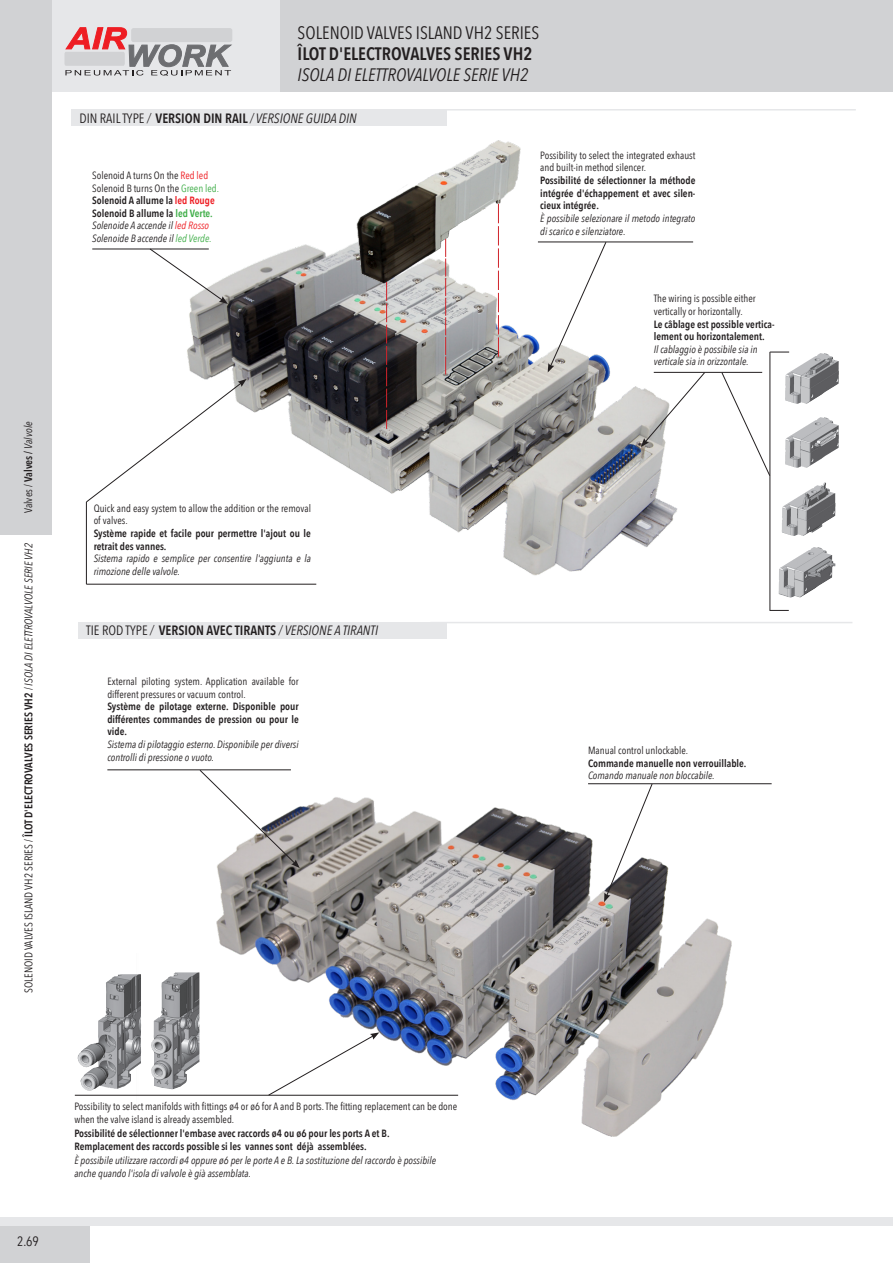
<style>
.page{position:relative;width:893px;height:1263px;background:#fff}
.page>*{position:absolute;margin:0;border:0;box-sizing:border-box;transform-origin:0 0}
.t1{font:18px "Avenir Next Condensed";color:#231f20}
.t2{font:italic 18px "Avenir Next Condensed";color:#231f20}
.t3{font:600 18px "Avenir Next Condensed";color:#231f20}
.t4{font:italic 13.5px "Avenir Next Condensed";color:#231f20}
.t5{font:13.5px "Avenir Next Condensed";color:#231f20}
.t6{font:11.1px "Avenir Next Condensed";color:#231f20}
.t7{font:10.95px "Avenir Next Condensed";color:#231f20}
.t8{font:italic 10.5px/12.6px "Avenir Next Condensed";color:#231f20}
.t9{font:10.5px/12.6px "Avenir Next Condensed";color:#231f20}
.t10{font:600 10.5px/12.6px "Avenir Next Condensed";color:#231f20}
.s1{font-weight:600}
.s2{font-style:italic}
.s3{font-style:normal}
.s4{font-weight:600;font-style:normal}
.s5{color:#ee1d23}
.s6{color:#40ae49}
</style>
<div class="page">
<div style="left:0;top:0;width:281px;height:92px;background:#e6e7e9"></div>
<svg style="left:64px;top:27px;width:168px;height:49px"></svg>
<div style="left:281px;top:0;width:612px;height:92px;background:#d1d2d4"></div>
<div style="left:0;top:0;width:51px;height:534px;background:#d1d2d4"></div>
<div style="left:0;top:1226px;width:89px;height:37px;background:#d1d2d4"></div>
<div style="left:0;top:1217px;width:893px;height:9px;background:#e6e7e9"></div>
<img style="left:173px;top:770px;width:599px;height:367px">
<img style="left:98px;top:241px;width:642px;height:344px">
<div style="left:71px;top:109px;width:375px;height:16px;background:#e6e7e9"></div>
<hr style="left:434px;top:109px;width:422px;height:2px;background:#e6e7e9">
<svg style="left:149px;top:248px;width:79px;height:56px"></svg>
<svg style="left:548px;top:243px;width:58px;height:130px"></svg>
<svg style="left:86px;top:379px;width:161px;height:123px"></svg>
<hr style="left:86px;top:584px;width:230px;height:1px;background:#231f20">
<hr style="left:538px;top:242px;width:155px;height:1px;background:#231f20">
<svg style="left:641px;top:372px;width:64px;height:75px"></svg>
<svg style="left:721px;top:372px;width:49px;height:104px"></svg>
<hr style="left:654px;top:372px;width:108px;height:1px;background:#231f20">
<hr style="left:92px;top:249px;width:117px;height:1px;background:#231f20">
<div style="left:77px;top:1009px;width:191px;height:150px;background:#fff"></div>
<img style="left:134px;top:953px;width:95px;height:142px">
<img style="left:78px;top:974px;width:46px;height:93px">
<img style="left:151px;top:972px;width:38px;height:117px">
<svg style="left:268px;top:1032px;width:111px;height:63px"></svg>
<hr style="left:75px;top:1095px;width:383px;height:1px;background:#231f20">
<svg style="left:199px;top:770px;width:101px;height:98px"></svg>
<hr style="left:107px;top:769px;width:184px;height:1px;background:#231f20">
<svg style="left:808px;top:353px;width:12px;height:8px"></svg>
<img style="left:806px;top:417px;width:14px;height:9px">
<img style="left:782px;top:483px;width:42px;height:50px">
<img style="left:790px;top:547px;width:24px;height:15px">
<svg style="left:771px;top:610px;width:18px;height:1px"></svg>
<hr style="left:770px;top:352px;width:1px;height:259px;background:#231f20">
<svg style="left:770px;top:352px;width:19px;height:1px"></svg>
<img style="left:356px;top:140px;width:165px;height:143px">
<hr style="left:86px;top:502px;width:1px;height:82px;background:#231f20">
<div style="left:78px;top:622px;width:368px;height:16px;background:#e6e7e9"></div>
<hr style="left:430px;top:622px;width:422px;height:1px;background:#e6e7e9">
<svg style="left:386px;top:282px;width:1px;height:147px"></svg>
<svg style="left:498px;top:204px;width:1px;height:153px"></svg>
<svg style="left:445px;top:239px;width:1px;height:135px"></svg>
<hr style="left:588px;top:783px;width:184px;height:1px;background:#231f20">
<svg style="left:604px;top:783px;width:49px;height:119px"></svg>
<p class="t7" style="left:19px;top:513px;width:93px;rotate:-90deg">Valves / <span class="s1">Valves /</span> <span class="s2">Valvole</span></p>
<p class="t6" style="left:19px;top:993px;width:451px;rotate:-90deg">SOLENOID VALVES ISLAND VH2 SERIES / <span class="s1">ÎLOT D'ELECTROVALVES SERIES VH2</span> / <span class="s2">ISOLA DI ELETTROVALVOLE SERIE VH2</span></p>
<p class="t1" style="left:298px;top:18px;width:243px">SOLENOID VALVES ISLAND VH2 SERIES</p>
<p class="t3" style="left:298px;top:38px;width:236px">ÎLOT D'ELECTROVALVES SERIES VH2</p>
<p class="t2" style="left:298px;top:64px;width:232px">ISOLA DI ELETTROVALVOLE SERIE VH2</p>
<p class="t4" style="left:79px;top:110px;width:279px"><span class="s3">DIN RAIL TYPE</span> / <span class="s4">VERSION DIN RAIL</span> / VERSIONE GUIDA DIN</p>
<p class="t9" style="left:92px;top:169px;width:117px">Solenoid A turns On the <span class="s5">Red led</span></p>
<p class="t9" style="left:92px;top:181px;width:128px">Solenoid B turns On the <span class="s6">Green led.</span></p>
<p class="t10" style="left:92px;top:194px;width:124px">Solenoid A allume la <span class="s5">led Rouge</span></p>
<p class="t10" style="left:92px;top:207px;width:122px">Solenoid B allume la <span class="s6">led Verte.</span></p>
<p class="t8" style="left:92px;top:219px;width:118px">Solenoide A accende il <span class="s5">led Rosso</span></p>
<p class="t8" style="left:92px;top:232px;width:121px">Solenoide B accende il <span class="s6">led Verde.</span></p>
<p class="t9" style="left:94px;top:501px;width:219px">Quick and easy system to allow the addition or the removal of valves.</p>
<p class="t10" style="left:94px;top:527px;width:219px">Système rapide et facile pour permettre l'ajout ou le retrait des vannes.</p>
<p class="t8" style="left:94px;top:552px;width:219px">Sistema rapido e semplice per consentire l'aggiunta e la rimozione delle valvole.</p>
<p class="t4" style="left:86px;top:622px;width:293px"><span class="s3">TIE ROD TYPE</span> / <span class="s4">VERSION AVEC TIRANTS</span> / VERSIONE A TIRANTI</p>
<p class="t9" style="left:107px;top:675px;width:193px">External piloting system. Application available for different pressures or vacuum control.</p>
<p class="t10" style="left:107px;top:700px;width:193px;text-align:justify">Système de pilotage externe. Disponible pour différentes commandes de pression ou pour le vide.</p>
<p class="t8" style="left:107px;top:738px;width:193px">Sistema di pilotaggio esterno. Disponibile per diversi controlli di pressione o vuoto.</p>
<p class="t9" style="left:540px;top:148px;width:157px">Possibility to select the integrated exhaust and built-in method silencer.</p>
<p class="t10" style="left:540px;top:174px;width:157px;text-align:justify">Possibilité de sélectionner la méthode intégrée d'échappement et avec silen&shy;cieux intégrée.</p>
<p class="t8" style="left:540px;top:212px;width:157px">È possibile selezionare il metodo integrato di scarico e silenziatore.</p>
<p class="t9" style="left:654px;top:292px;width:104px">The wiring is possible either vertically or horizontally.</p>
<p class="t10" style="left:654px;top:317px;width:122px">Le câblage est possible vertica&shy;lement ou horizontalement.</p>
<p class="t8" style="left:654px;top:343px;width:105px">Il cablaggio è possibile sia in verticale sia in orizzontale.</p>
<p class="t9" style="left:588px;top:744px;width:102px">Manual control unlockable.</p>
<p class="t10" style="left:588px;top:757px;width:160px">Commande manuelle non verrouillable.</p>
<p class="t8" style="left:588px;top:769px;width:128px">Comando manuale non bloccabile.</p>
<p class="t5" style="left:17px;top:1229px;width:23px">2.69</p>
<p class="t9" style="left:74px;top:1099px;width:384px;line-height:13.5px">Possibility to select manifolds with fittings ø4 or ø6 for A and B ports. The fitting replacement can be done when the valve island is already assembled.</p>
<p class="t10" style="left:74px;top:1126px;width:317px">Possibilité de sélectionner l'embase avec raccords ø4 ou ø6 pour les ports A et B.</p>
<p class="t8" style="left:74px;top:1140px;width:363px;line-height:13.5px"><span class="s4">Remplacement des raccords possible si les vannes sont déjà assemblées.<br></span>È possibile utilizzare raccordi ø4 oppure ø6 per le porte A e B. La sostituzione del raccordo è possibile</p>
<p class="t8" style="left:74px;top:1167px;width:178px">anche quando l'isola di valvole è già assemblata.</p>
</div>
